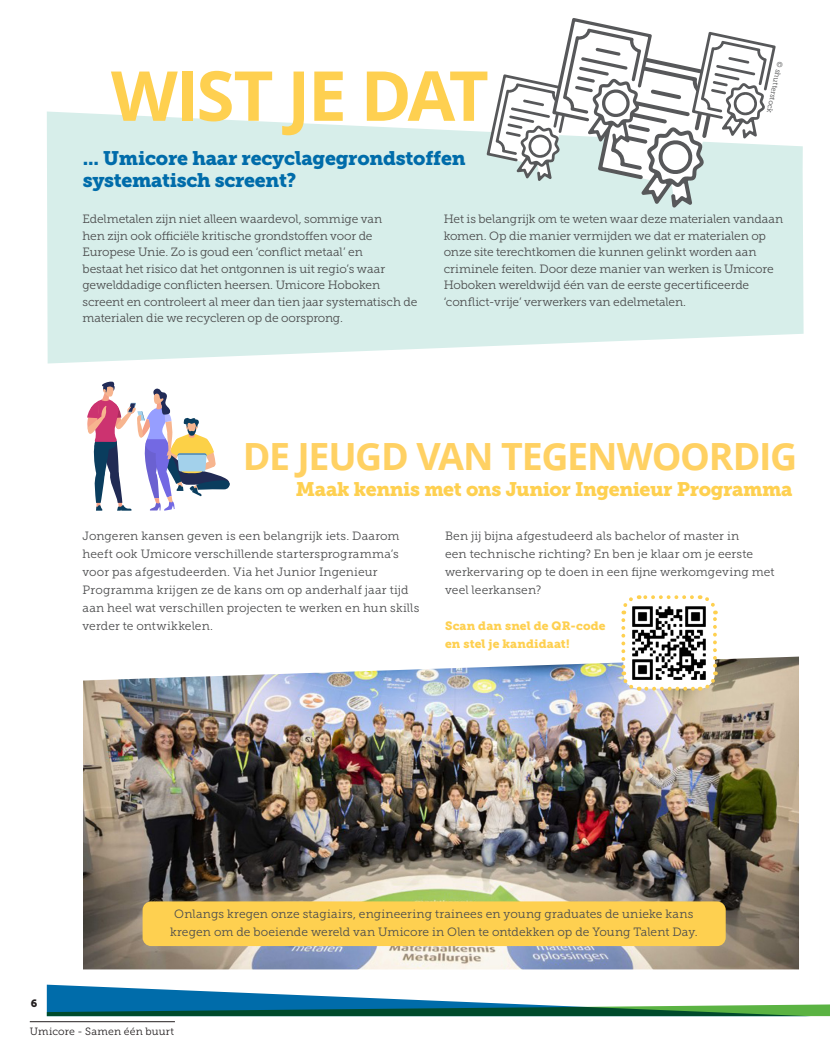
<style>
.page{position:relative;width:830px;height:1063px;background:#fff}
.page>*{position:absolute;margin:0;border:0;box-sizing:border-box;transform-origin:0 0}
.t1{font:700 69px "Open Sans";letter-spacing:-.03em;color:#fed050}
.t2{font:700 37.5px "Open Sans";letter-spacing:-.035em;color:#ffd163}
.t3{font:19.5px/22.5px "Museo Slab 900";letter-spacing:-.01em;color:#006caa}
.t4{font:19.5px "Museo Slab 900";letter-spacing:-.02em;color:#fed050}
.t5{font:12px/16.5px "Museo Slab 300";color:#4b4c4d}
.t6{font:12px/18px "Museo Slab 900";letter-spacing:.01em;color:#fed050}
.t7{font:10.5px "Museo Slab 300";letter-spacing:.015em;color:#231f20}
.t8{font:10.5px "Museo Slab 900";color:#231f20}
.t9{font:7.5px "Museo Slab 300";color:#4b4c4d}
</style>
<div class="page">
<svg style="left:47px;top:985px;width:782px;height:31px"></svg>
<hr style="left:30px;top:1021px;width:145px;height:1px;background:#231f20">
<svg style="left:47px;top:112px;width:756px;height:252px;background:#dbefec"></svg>
<img style="left:83px;top:657px;width:715px;height:312px">
<svg style="left:87px;top:381px;width:143px;height:130px"></svg>
<svg style="left:619px;top:595px;width:99px;height:98px"></svg>
<svg style="left:486px;top:18px;width:289px;height:190px"></svg>
<div style="left:142px;top:901px;width:583px;height:45px;background:#fed050;border-radius:9px"></div>
<p class="t9" style="left:783px;top:63px;width:54px;rotate:102deg">© shutterstock</p>
<p class="t1" style="left:111px;top:47px;width:379px">WIST JE DAT</p>
<p class="t3" style="left:83px;top:147px;width:384px">... Umicore haar recyclagegrondstoffen systematisch screent?</p>
<p class="t5" style="left:443px;top:211px;width:341px">Het is belangrijk om te weten waar deze materialen vandaan komen. Op die manier vermijden we dat er materialen op onze site terechtkomen die kunnen gelinkt worden aan criminele feiten. Door deze manier van werken is Umicore Hoboken wereldwijd één van de eerste gecertificeerde ‘conflict-vrije’ verwerkers van edelmetalen.</p>
<p class="t5" style="left:82px;top:211px;width:336px">Edelmetalen zijn niet alleen waardevol, sommige van<br>hen zijn ook officiële kritische grondstoffen voor de Europese Unie. Zo is goud een ‘conflict metaal’ en<br>bestaat het risico dat het ontgonnen is uit regio’s waar gewelddadige conflicten heersen. Umicore Hoboken screent en controleert al meer dan tien jaar systematisch de materialen die we recycleren op de oorsprong.</p>
<p class="t2" style="left:243px;top:430px;width:556px">DE JEUGD VAN TEGENWOORDIG</p>
<p class="t4" style="left:296px;top:478px;width:498px">Maak kennis met ons Junior Ingenieur Programma</p>
<p class="t5" style="left:82px;top:527px;width:338px;line-height:18px">Jongeren kansen geven is een belangrijk iets. Daarom heeft ook Umicore verschillende startersprogramma’s voor pas afgestudeerden. Via het Junior Ingenieur Programma krijgen ze de kans om op anderhalf jaar tijd aan heel wat verschillen projecten te werken en hun skills verder te ontwikkelen.</p>
<p class="t5" style="left:445px;top:527px;width:331px;line-height:18px">Ben jij bijna afgestudeerd als bachelor of master in<br>een technische richting? En ben je klaar om je eerste werkervaring op te doen in een fijne werkomgeving met veel leerkansen?</p>
<p class="t6" style="left:445px;top:617px;width:162px">Scan dan snel de QR-code en stel je kandidaat!</p>
<p class="t5" style="left:170px;top:905px;width:528px;line-height:18px;text-align:center">Onlangs kregen onze stagiairs, engineering trainees en young graduates de unieke kans kregen om de boeiende wereld van Umicore in Olen te ontdekken op de Young Talent Day.</p>
<p class="t8" style="left:31px;top:997px;width:8px">6</p>
<p class="t7" style="left:30px;top:1026px;width:145px">Umicore - Samen één buurt</p>
</div>
